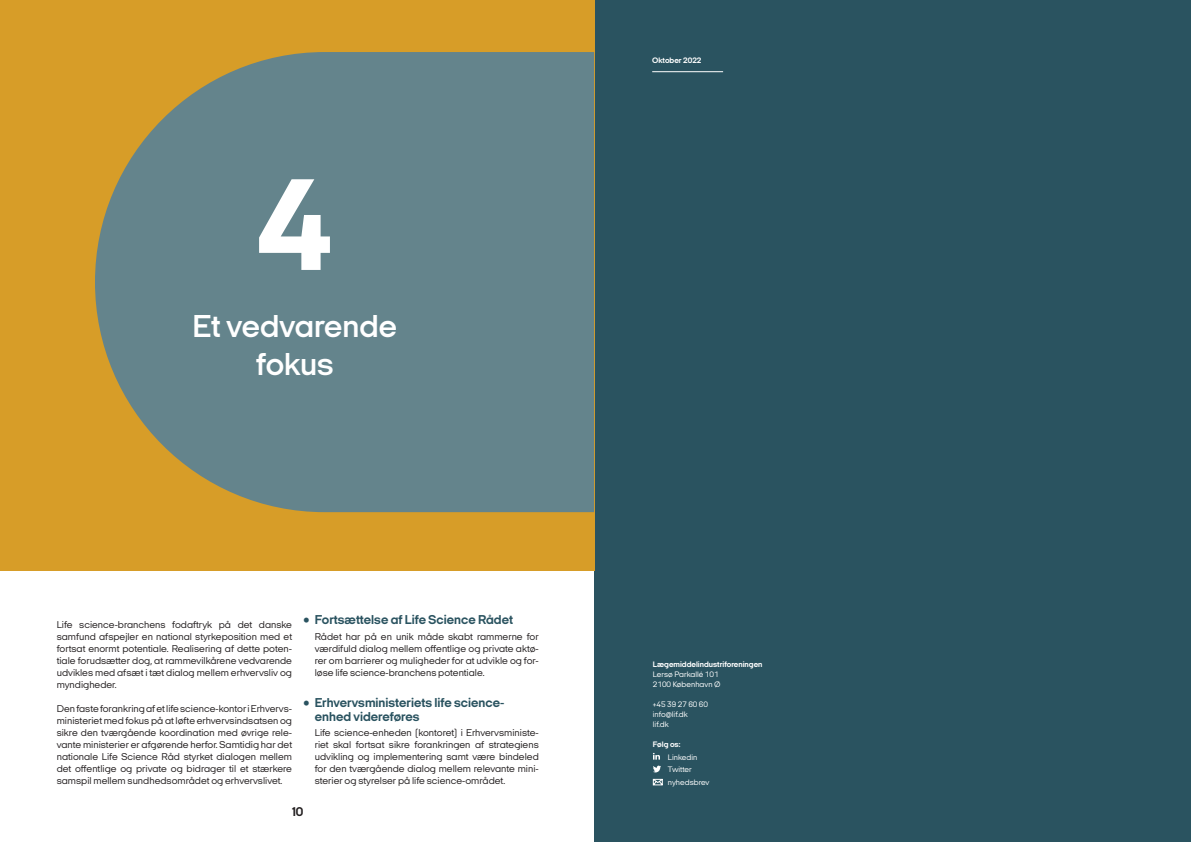
<style>
.page{position:relative;width:1191px;height:842px;background:#fff}
.page>*{position:absolute;margin:0;border:0;box-sizing:border-box;transform-origin:0 0}
.Overskrfit_4_m__stre{font:800 133.4px "Italian Plate No 2 Expanded";color:#fff}
.Overskrift_1{font:600 32px "Italian Plate No 2 Expanded";color:#fff}
.t1{font:700 13px/14px "Italian Plate No 2 Expanded";color:#2a5360}
.Smalltext_HOME_reg_8{font:700 13px "Italian Plate No 2 Expanded";color:#231f20}
.brød{font:10px/12px "Italian Plate No 2 Expanded";color:#231f20;text-align:justify}
.Børd_indryk{font:10px/12px "Italian Plate No 2 Expanded";color:#231f20;text-align:justify}
.t2{font:8px "Italian Plate No 2 Expanded";color:#fff}
.t3{font:700 8px "Italian Plate No 2 Expanded";color:#fff}
.s1{font-size:16.8px}
</style>
<div class="page">
<div style="left:594px;top:0;width:597px;height:842px;background:#2a5360"></div>
<svg style="left:653px;top:753px;width:8px;height:19px"></svg>
<svg style="left:652px;top:778px;width:11px;height:8px"></svg>
<hr style="left:652px;top:71px;width:71px;height:1px;background:#fff">
<div style="left:0;top:0;width:594px;height:570px;background:#d79d28"></div>
<svg style="left:95px;top:52px;width:499px;height:460px;background:#6f8682"></svg>
<p class="Overskrfit_4_m__stre" style="left:256px;top:153px;width:78px">4</p>
<p class="Overskrift_1" style="left:193px;top:309px;width:206px">Et vedvarende</p>
<p class="Overskrift_1" style="left:256px;top:347px;width:79px">fokus</p>
<p class="brød" style="left:57px;top:619px;width:237px">Life science-branchens fodaftryk på det danske samfund afspejler en national styrkeposition med et fortsat enormt potentiale. Realisering af dette poten&shy;tiale forudsætter dog, at rammevilkårene vedvarende udvikles med afsæt i tæt dialog mellem erhvervsliv og myndigheder.</p>
<p class="brød" style="left:57px;top:703px;width:237px">Den faste forankring af et life science-kontor i Erhvervs&shy;ministeriet med fokus på at løfte erhvervsindsatsen og sikre den tværgående koordination med øvrige rele&shy;vante ministerier er afgørende herfor. Samtidig har det nationale Life Science Råd styrket dialogen mellem det offentlige og private og bidrager til et stærkere samspil mellem sundhedsområdet og erhvervslivet.</p>
<p class="t1" style="left:303px;top:612px;width:211px"><span class="s1">•</span> Fortsættelse af Life Science Rådet</p>
<p class="Børd_indryk" style="left:315px;top:631px;width:225px">Rådet har på en unik måde skabt rammerne for værdifuld dialog mellem offentlige og private aktø&shy;rer om barrierer og muligheder for at udvikle og for&shy;løse life science-branchens potentiale.</p>
<p class="t1" style="left:315px;top:696px;width:191px;text-indent:-11px"><span class="s1">•</span> Erhvervsministeriets life science&shy;enhed videreføres</p>
<p class="Børd_indryk" style="left:315px;top:726px;width:225px">Life science-enheden (kontoret) i Erhvervsministe&shy;riet skal fortsat sikre forankringen af strategiens udvikling og implementering samt være bindeled for den tværgående dialog mellem relevante mini&shy;sterier og styrelser på life science-området.</p>
<p class="Smalltext_HOME_reg_8" style="left:292px;top:805px;width:13px">10</p>
<p class="t3" style="left:652px;top:56px;width:51px">Oktober 2022</p>
<p class="t3" style="left:653px;top:660px;width:111px">Lægemiddelindustriforeningen</p>
<p class="t2" style="left:653px;top:670px;width:67px">Lersø Parkallé 101</p>
<p class="t2" style="left:653px;top:680px;width:69px">2100 København Ø</p>
<p class="t2" style="left:653px;top:700px;width:57px">+45 39 27 60 60</p>
<p class="t2" style="left:653px;top:710px;width:36px">info@lif.dk</p>
<p class="t2" style="left:653px;top:720px;width:17px">lif.dk</p>
<p class="t3" style="left:653px;top:740px;width:29px">Følg os:</p>
<p class="t2" style="left:668px;top:752px;width:31px">Linkedin</p>
<p class="t2" style="left:668px;top:765px;width:25px">Twitter</p>
<p class="t2" style="left:668px;top:778px;width:43px">nyhedsbrev</p>
</div>
